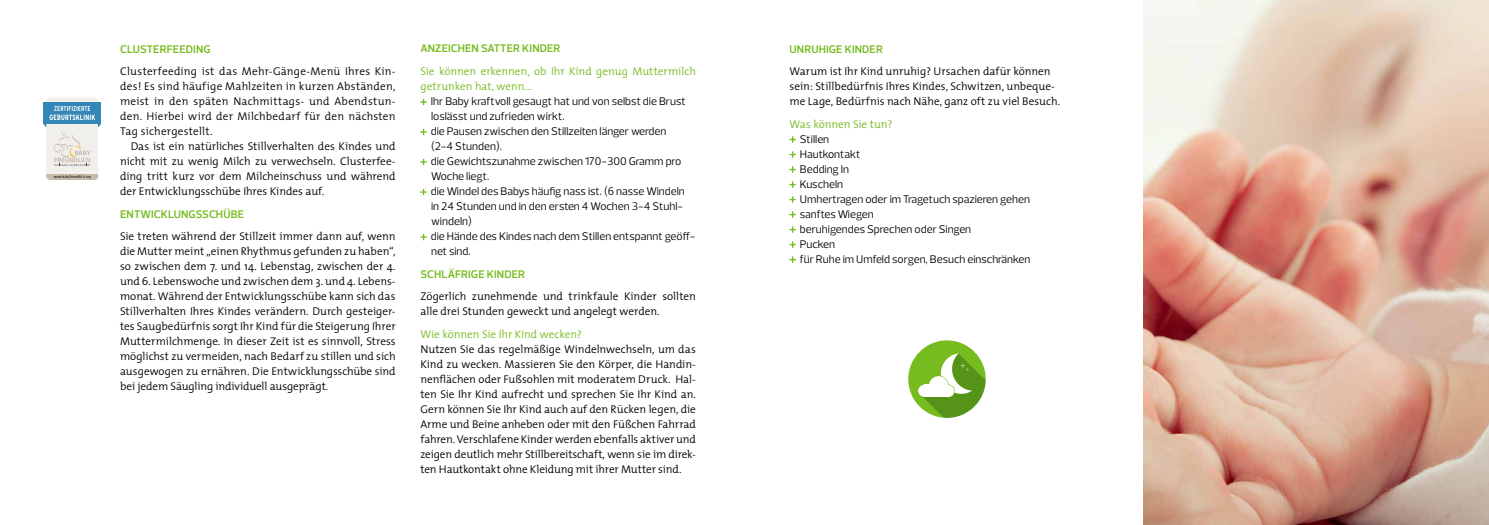
<style>
.page{position:relative;width:1489px;height:525px;background:#fff}
.page>*{position:absolute;margin:0;border:0;box-sizing:border-box;transform-origin:0 0}
.t1{font:300 11.25px/15px "The Mix";letter-spacing:-.005em;color:#000;text-align:justify}
.t2{font:11.25px/15px "Prelo";color:#000}
.t3{font:300 11.25px/15px "The Mix";letter-spacing:-.005em;color:#77bc1f}
.t4{font:600 11.25px "Prelo";letter-spacing:.015em;color:#77bc1f}
</style>
<div class="page">
<img style="left:1143px;top:0;width:345px;height:524px">
<svg style="left:43px;top:98px;width:58px;height:82px;background:#c0d1d8"></svg>
<svg style="left:420px;top:99px;width:6px;height:6px"></svg>
<svg style="left:420px;top:129px;width:6px;height:6px"></svg>
<svg style="left:420px;top:159px;width:6px;height:6px"></svg>
<svg style="left:420px;top:189px;width:6px;height:6px"></svg>
<svg style="left:420px;top:234px;width:6px;height:6px"></svg>
<svg style="left:789px;top:136px;width:6px;height:7px"></svg>
<svg style="left:789px;top:151px;width:6px;height:7px"></svg>
<svg style="left:789px;top:166px;width:6px;height:7px"></svg>
<svg style="left:789px;top:181px;width:6px;height:7px"></svg>
<svg style="left:789px;top:196px;width:6px;height:7px"></svg>
<svg style="left:789px;top:211px;width:6px;height:7px"></svg>
<svg style="left:789px;top:226px;width:6px;height:7px"></svg>
<svg style="left:789px;top:241px;width:6px;height:7px"></svg>
<svg style="left:789px;top:256px;width:6px;height:7px"></svg>
<div style="left:908px;top:340px;width:77px;height:77px;background:#77bc1f;border-radius:50%"></div>
<svg style="left:918px;top:353px;width:68px;height:65px"></svg>
<p class="t4" style="left:120px;top:42px;width:91px">CLUSTERFEEDING</p>
<p class="t1" style="left:120px;top:63px;width:277px">Clusterfeeding ist das Mehr-Gänge-Menü Ihres Kin&shy;des! Es sind häufige Mahlzeiten in kurzen Abständen, meist in den späten Nachmittags- und Abendstun&shy;den. Hierbei wird der Milchbedarf für den nächsten Tag sichergestellt.</p>
<p class="t1" style="left:120px;top:138px;width:277px;text-indent:11px">Das ist ein natürliches Stillverhalten des Kindes und nicht mit zu wenig Milch zu verwechseln. Clusterfee&shy;ding tritt kurz vor dem Milcheinschuss und während der Entwicklungsschübe Ihres Kindes auf.</p>
<p class="t4" style="left:120px;top:207px;width:125px">ENTWICKLUNGSSCHÜBE</p>
<p class="t1" style="left:120px;top:228px;width:277px">Sie treten während der Stillzeit immer dann auf, wenn die Mutter meint „einen Rhythmus gefunden zu haben“, so zwischen dem 7. und 14. Lebenstag, zwischen der 4. und 6. Lebenswoche und zwischen dem 3. und 4. Lebens&shy;monat. Während der Entwicklungsschübe kann sich das Stillverhalten Ihres Kindes verändern. Durch gesteiger&shy;tes Saugbedürfnis sorgt Ihr Kind für die Steigerung Ihrer Muttermilchmenge. In dieser Zeit ist es sinnvoll, Stress möglichst zu vermeiden, nach Bedarf zu stillen und sich ausgewogen zu ernähren. Die Entwicklungsschübe sind bei jedem Säugling individuell ausgeprägt.</p>
<p class="t4" style="left:420px;top:42px;width:141px">ANZEICHEN SATTER KINDER</p>
<p class="t3" style="left:420px;top:63px;width:277px">Sie können erkennen, ob Ihr Kind genug Muttermilch getrunken hat, wenn...</p>
<p class="t2" style="left:431px;top:94px;width:266px">Ihr Baby kraftvoll gesaugt hat und von selbst die Brust loslässt und zufrieden wirkt.<br>die Pausen zwischen den Stillzeiten länger werden<br>(2-4 Stunden).<br>die Gewichtszunahme zwischen 170-300 Gramm pro Woche liegt.<br>die Windel des Babys häufig nass ist. (6 nasse Windeln in 24 Stunden und in den ersten 4 Wochen 3-4 Stuhl&shy;windeln)<br>die Hände des Kindes nach dem Stillen entspannt geöff&shy;net sind.</p>
<p class="t4" style="left:420px;top:267px;width:106px">SCHLÄFRIGE KINDER</p>
<p class="t1" style="left:420px;top:288px;width:277px">Zögerlich zunehmende und trinkfaule Kinder sollten alle drei Stunden geweckt und angelegt werden.</p>
<p class="t3" style="left:420px;top:326px;width:163px">Wie können Sie Ihr Kind wecken?</p>
<p class="t1" style="left:420px;top:341px;width:277px">Nutzen Sie das regelmäßige Windelnwechseln, um das Kind zu wecken. Massieren Sie den Körper, die Handin&shy;nenflächen oder Fußsohlen mit moderatem Druck. Hal&shy;ten Sie Ihr Kind aufrecht und sprechen Sie Ihr Kind an.<br>Gern können Sie Ihr Kind auch auf den Rücken legen, die Arme und Beine anheben oder mit den Füßchen Fahrrad fahren. Verschlafene Kinder werden ebenfalls aktiver und zeigen deutlich mehr Stillbereitschaft, wenn sie im direk&shy;ten Hautkontakt ohne Kleidung mit ihrer Mutter sind.</p>
<p class="t4" style="left:789px;top:42px;width:95px">UNRUHIGE KINDER</p>
<p class="t1" style="left:789px;top:63px;width:272px;text-align:left">Warum ist Ihr Kind unruhig? Ursachen dafür können sein: Stillbedürfnis Ihres Kindes, Schwitzen, unbeque&shy;me Lage, Bedürfnis nach Nähe, ganz oft zu viel Besuch.</p>
<p class="t3" style="left:789px;top:116px;width:104px">Was können Sie tun?</p>
<p class="t2" style="left:799px;top:131px;width:232px">Stillen<br>Hautkontakt<br>Bedding In<br>Kuscheln<br>Umhertragen oder im Tragetuch spazieren gehen sanftes Wiegen<br>beruhigendes Sprechen oder Singen<br>Pucken<br>für Ruhe im Umfeld sorgen, Besuch einschränken</p>
</div>
